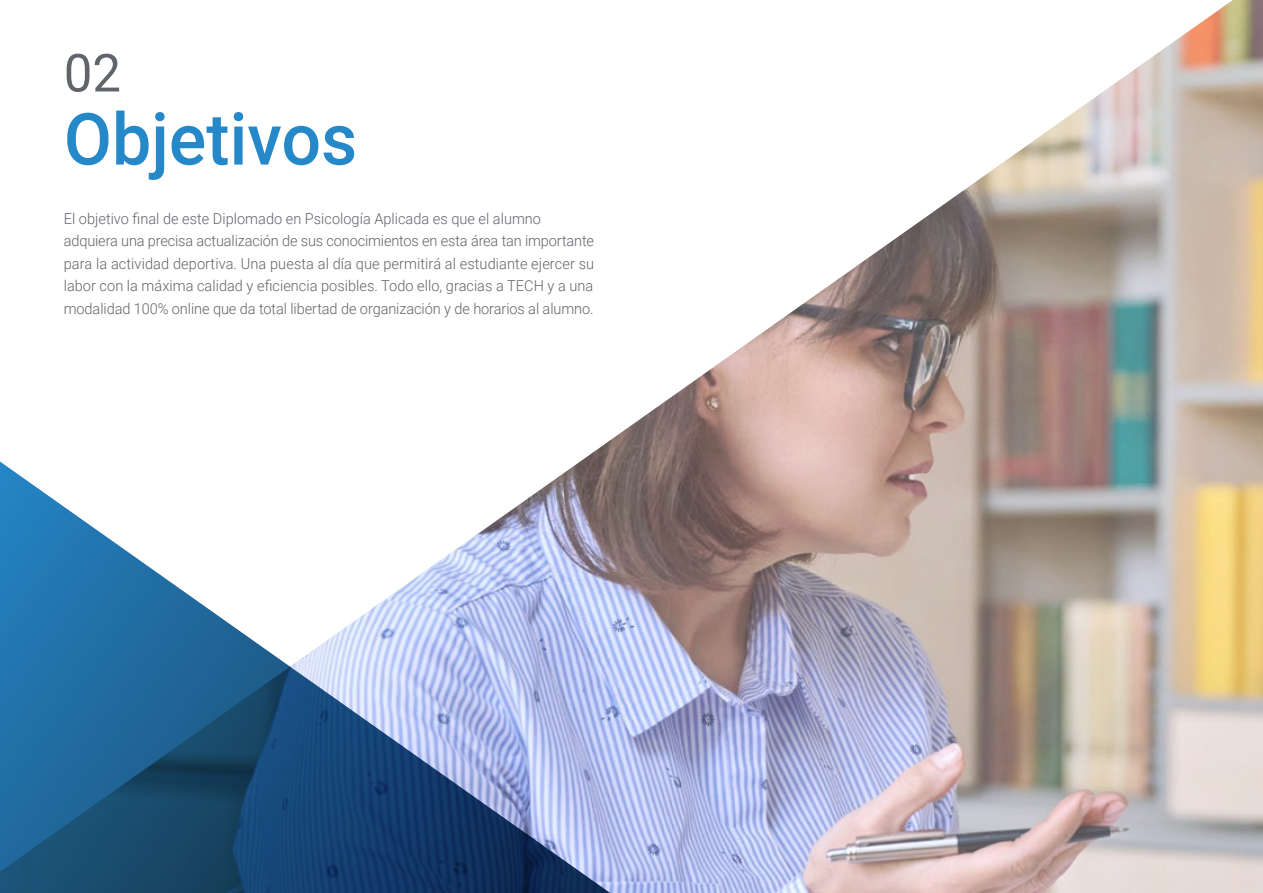
<style>
.page{position:relative;width:1263px;height:893px;background:#fff}
.page>*{position:absolute;margin:0;border:0;box-sizing:border-box;transform-origin:0 0}
.t1{font:500 72px "Roboto";color:#2488c9}
.t2{font:52.5px "Roboto";color:#61646a}
.t3{font:300 15px/22.5px "Roboto";color:#61646a}
</style>
<div class="page">
<img style="left:602px;top:0;width:661px;height:893px">
<svg style="left:0;top:446px;width:640px;height:447px"></svg>
<h2 class="t2" style="left:64px;top:36px;width:59px">02</h2>
<h1 class="t1" style="left:64px;top:89px;width:295px">Objetivos</h1>
<p class="t3" style="left:64px;top:207px;width:532px">El objetivo final de este Diplomado en Psicología Aplicada es que el alumno adquiera una precisa actualización de sus conocimientos en esta área tan importante para la actividad deportiva. Una puesta al día que permitirá al estudiante ejercer su labor con la máxima calidad y eficiencia posibles. Todo ello, gracias a TECH y a una modalidad 100% online que da total libertad de organización y de horarios al alumno.</p>
</div>
